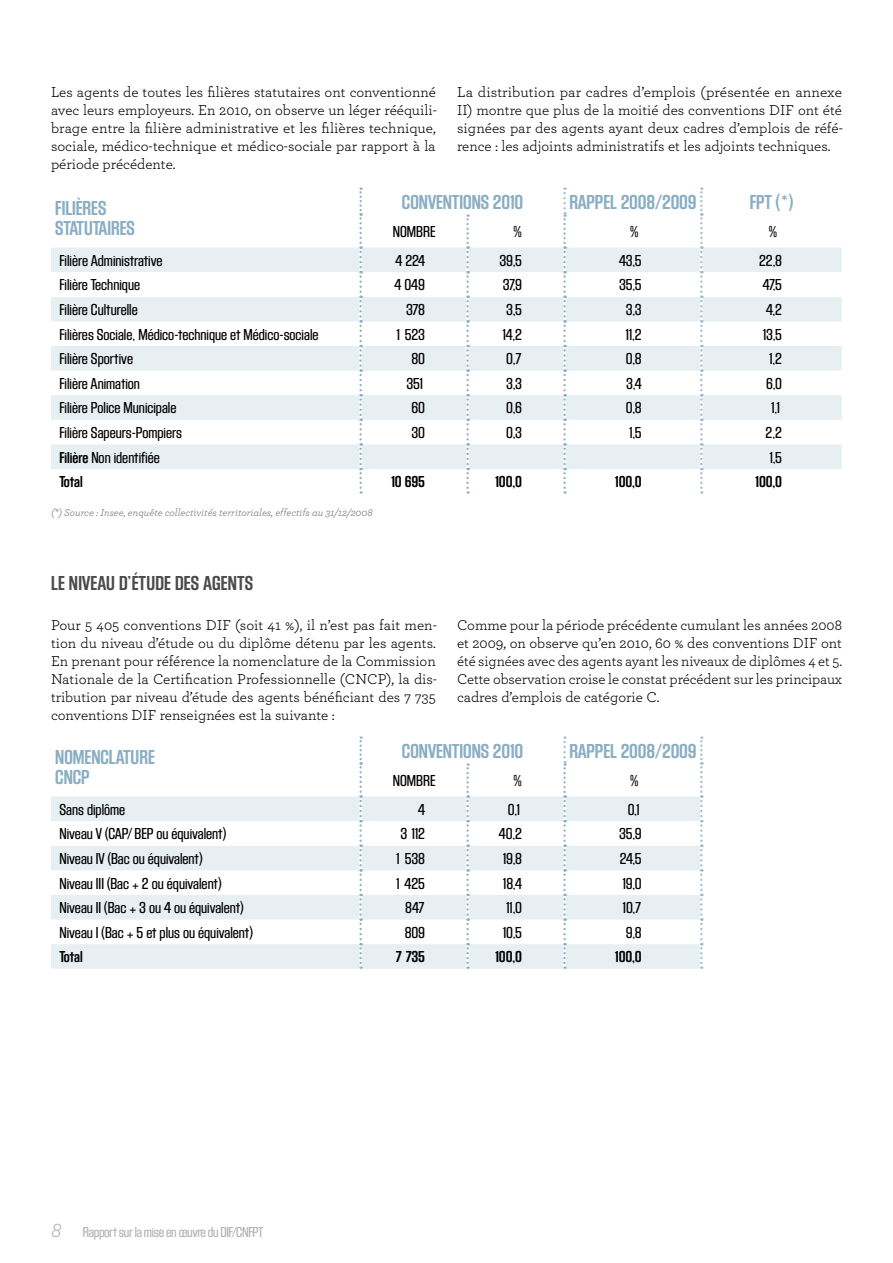
<style>
.page{position:relative;width:893px;height:1263px;background:#fff}
.page>*{position:absolute;margin:0;border:0;box-sizing:border-box;transform-origin:0 0}
.t1{font:21px/19.5px "Block Gothic Bold Cond";letter-spacing:-.01em;color:#8aaec3}
.t2{font:21px "Block Gothic Bold Cond";letter-spacing:.01em;color:#4b4b4d}
.t3{font:16.5px "Block Gothic Med Cond";color:#000}
.t4{font:16.5px "Block Gothic Bold Cond";letter-spacing:-.01em;color:#000}
.t5{font:15px/18px "Archer";color:#000;text-align:justify}
.t6{font:15px "Block Gothic Med Cond";letter-spacing:-.025em;color:#b1b3b4}
.t7{font:italic 10.5px "Archer";color:#707172}
.s1{font-family:"Block Gothic Bold Cond"}
.s2{font-family:"Archer";font-style:italic;font-size:21px}
</style>
<div class="page">
<svg style="left:51px;top:736px;width:651px;height:233px"></svg>
<div style="left:51px;top:248px;width:791px;height:24px;background:#e8eff3"></div>
<svg style="left:51px;top:272px;width:791px;height:222px"></svg>
<svg style="left:359px;top:188px;width:3px;height:306px"></svg>
<svg style="left:466px;top:214px;width:3px;height:280px"></svg>
<svg style="left:563px;top:188px;width:3px;height:306px"></svg>
<svg style="left:700px;top:188px;width:2px;height:306px"></svg>
<p class="t5" style="left:51px;top:83px;width:387px">Les agents de toutes les filières statutaires ont conventionné avec leurs employeurs. En 2010, on observe un léger rééquili&shy;brage entre la filière administrative et les filières technique, sociale, médico-technique et médico-sociale par rapport à la période précédente.</p>
<p class="t5" style="left:457px;top:83px;width:387px">La distribution par cadres d’emplois (présentée en annexe II) montre que plus de la moitié des conventions DIF ont été signées par des agents ayant deux cadres d’emplois de réfé&shy;rence : les adjoints administratifs et les adjoints techniques.</p>
<h1 class="t1" style="left:55px;top:200px;width:36px">FILIÈRES<br>STATUTAIRES</h1>
<h1 class="t1" style="left:402px;top:193px;width:9px">CONVENTIONS</h1>
<h1 class="t1" style="left:493px;top:193px;width:32px">2010</h1>
<h1 class="t1" style="left:569px;top:193px;width:129px">RAPPEL 2008/2009</h1>
<h1 class="t1" style="left:750px;top:193px;width:45px">FPT (*)</h1>
<p class="t3" style="left:393px;top:223px;width:44px">NOMBRE</p>
<p class="t3" style="left:512px;top:223px;width:12px">%</p>
<p class="t3" style="left:629px;top:223px;width:12px">%</p>
<p class="t3" style="left:768px;top:223px;width:12px">%</p>
<p class="t3" style="left:60px;top:252px;width:104px">Filière Administrative</p>
<p class="t3" style="left:396px;top:252px;width:31px">4 224</p>
<p class="t3" style="left:499px;top:252px;width:24px">39,5</p>
<p class="t3" style="left:619px;top:252px;width:24px">43,5</p>
<p class="t3" style="left:759px;top:252px;width:24px">22,8</p>
<p class="t3" style="left:60px;top:276px;width:82px">Filière Technique</p>
<p class="t3" style="left:394px;top:276px;width:32px">4 049</p>
<p class="t3" style="left:503px;top:276px;width:21px">37,9</p>
<p class="t3" style="left:619px;top:276px;width:24px">35,5</p>
<p class="t3" style="left:763px;top:276px;width:21px">47,5</p>
<p class="t3" style="left:59px;top:301px;width:80px">Filière Culturelle</p>
<p class="t3" style="left:406px;top:301px;width:20px">378</p>
<p class="t3" style="left:506px;top:301px;width:17px">3,5</p>
<p class="t3" style="left:626px;top:301px;width:17px">3,3</p>
<p class="t3" style="left:766px;top:301px;width:18px">4,2</p>
<p class="t3" style="left:59px;top:326px;width:261px">Filières Sociale, Médico-technique et Médico-sociale</p>
<p class="t3" style="left:395px;top:326px;width:32px">1 523</p>
<p class="t3" style="left:501px;top:326px;width:22px">14,2</p>
<p class="t3" style="left:624px;top:326px;width:19px">11,2</p>
<p class="t3" style="left:761px;top:326px;width:22px">13,5</p>
<p class="t3" style="left:59px;top:350px;width:75px">Filière Sportive</p>
<p class="t3" style="left:411px;top:350px;width:15px">80</p>
<p class="t3" style="left:506px;top:350px;width:17px">0,7</p>
<p class="t3" style="left:626px;top:350px;width:17px">0,8</p>
<p class="t3" style="left:768px;top:350px;width:16px">1,2</p>
<p class="t3" style="left:59px;top:375px;width:82px">Filière Animation</p>
<p class="t3" style="left:406px;top:375px;width:20px">351</p>
<p class="t3" style="left:506px;top:375px;width:17px">3,3</p>
<p class="t3" style="left:626px;top:375px;width:17px">3,4</p>
<p class="t3" style="left:766px;top:375px;width:17px">6,0</p>
<p class="t3" style="left:60px;top:399px;width:118px">Filière Police Municipale</p>
<p class="t3" style="left:412px;top:399px;width:15px">60</p>
<p class="t3" style="left:506px;top:399px;width:17px">0,6</p>
<p class="t3" style="left:626px;top:399px;width:17px">0,8</p>
<p class="t3" style="left:770px;top:399px;width:14px">1,1</p>
<p class="t3" style="left:60px;top:424px;width:124px">Filière Sapeurs-Pompiers</p>
<p class="t3" style="left:411px;top:424px;width:15px">30</p>
<p class="t3" style="left:506px;top:424px;width:17px">0,3</p>
<p class="t3" style="left:628px;top:424px;width:16px">1,5</p>
<p class="t3" style="left:766px;top:424px;width:18px">2,2</p>
<p class="t3" style="left:60px;top:449px;width:102px"><span class="s1">FILIÈRE</span> Non identifiée</p>
<p class="t3" style="left:768px;top:449px;width:16px">1,5</p>
<p class="t4" style="left:60px;top:473px;width:25px">TOTAL</p>
<p class="t4" style="left:390px;top:473px;width:36px">10 695</p>
<p class="t4" style="left:494px;top:473px;width:29px">100,0</p>
<p class="t4" style="left:614px;top:473px;width:29px">100,0</p>
<p class="t4" style="left:754px;top:473px;width:29px">100,0</p>
<p class="t7" style="left:51px;top:506px;width:323px">(*) Source : Insee, enquête collectivités territoriales, effectifs au 31/12/2008</p>
<h1 class="t2" style="left:51px;top:572px;width:203px">LE NIVEAU D’ÉTUDE DES AGENTS</h1>
<p class="t5" style="left:51px;top:616px;width:387px">Pour 5 405 conventions DIF (soit 41 %), il n’est pas fait men&shy;tion du niveau d’étude ou du diplôme détenu par les agents.<br>En prenant pour référence la nomenclature de la Commission Nationale de la Certification Professionnelle (CNCP), la dis&shy;tribution par niveau d’étude des agents bénéficiant des 7 735 conventions DIF renseignées est la suivante :</p>
<p class="t5" style="left:457px;top:616px;width:387px">Comme pour la période précédente cumulant les années 2008 et 2009, on observe qu’en 2010, 60 % des conventions DIF ont été signées avec des agents ayant les niveaux de diplômes 4 et 5.<br>Cette observation croise le constat précédent sur les principaux cadres d’emplois de catégorie C.</p>
<h1 class="t1" style="left:55px;top:748px;width:10px">NOMENC</h1>
<h1 class="t1" style="left:109px;top:748px;width:17px">LATURE</h1>
<h1 class="t1" style="left:55px;top:768px;width:36px">CNC P</h1>
<h1 class="t1" style="left:402px;top:742px;width:9px">CONVENTIONS</h1>
<h1 class="t1" style="left:493px;top:742px;width:32px">2010</h1>
<h1 class="t1" style="left:569px;top:742px;width:129px">RAPPEL 2008/2009</h1>
<p class="t3" style="left:393px;top:772px;width:44px">NOMBRE</p>
<p class="t3" style="left:512px;top:772px;width:12px">%</p>
<p class="t3" style="left:629px;top:772px;width:12px">%</p>
<p class="t3" style="left:60px;top:801px;width:67px">Sans diplôme</p>
<p class="t3" style="left:418px;top:801px;width:8px">4</p>
<p class="t3" style="left:508px;top:801px;width:16px">0,1</p>
<p class="t3" style="left:628px;top:801px;width:16px">0,1</p>
<p class="t3" style="left:60px;top:825px;width:168px">Niveau V (CAP/ BEP ou équivalent)</p>
<p class="t3" style="left:400px;top:825px;width:26px">3 112</p>
<p class="t3" style="left:499px;top:825px;width:25px">40,2</p>
<p class="t3" style="left:619px;top:825px;width:24px">35,9</p>
<p class="t3" style="left:59px;top:850px;width:144px">Niveau IV (Bac ou équivalent)</p>
<p class="t3" style="left:395px;top:850px;width:32px">1 538</p>
<p class="t3" style="left:501px;top:850px;width:22px">19,8</p>
<p class="t3" style="left:620px;top:850px;width:23px">24,5</p>
<p class="t3" style="left:59px;top:874px;width:163px">Niveau III (Bac + 2 ou équivalent)</p>
<p class="t3" style="left:395px;top:874px;width:32px">1 425</p>
<p class="t3" style="left:502px;top:874px;width:22px">18,4</p>
<p class="t3" style="left:621px;top:874px;width:22px">19,0</p>
<p class="t3" style="left:59px;top:899px;width:186px">Niveau II (Bac + 3 ou 4 ou équivalent)</p>
<p class="t3" style="left:405px;top:899px;width:21px">847</p>
<p class="t3" style="left:505px;top:899px;width:19px">11,0</p>
<p class="t3" style="left:621px;top:899px;width:22px">10,7</p>
<p class="t3" style="left:59px;top:924px;width:195px">Niveau I (Bac + 5 et plus ou équivalent)</p>
<p class="t3" style="left:405px;top:924px;width:22px">809</p>
<p class="t3" style="left:501px;top:924px;width:22px">10,5</p>
<p class="t3" style="left:626px;top:924px;width:17px">9,8</p>
<p class="t4" style="left:59px;top:948px;width:25px">TOTAL</p>
<p class="t4" style="left:395px;top:948px;width:31px">7 735</p>
<p class="t4" style="left:494px;top:948px;width:29px">100,0</p>
<p class="t4" style="left:614px;top:948px;width:29px">100,0</p>
<p class="t6" style="left:51px;top:1225px;width:214px"><span class="s2">8</span> Rapport sur la mise en œuvre du DIF/CNFPT</p>
</div>
